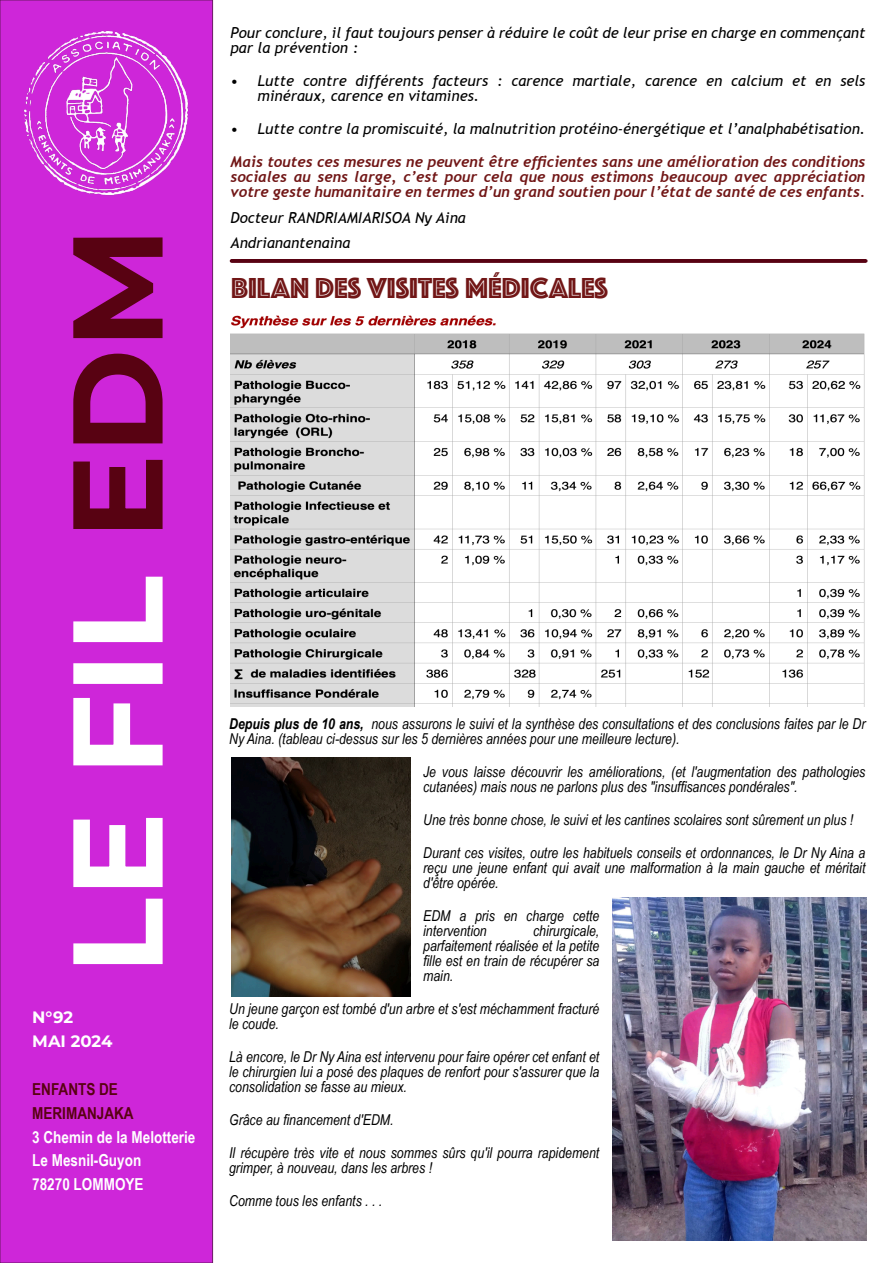
<style>
.page{position:relative;width:893px;height:1263px;background:#fff}
.page>*{position:absolute;margin:0;border:0;box-sizing:border-box;transform-origin:0 0}
.t1{font:700 127.5px "Montserrat";color:#fff}
.t2{font:30px "Phosphate Inline";color:#711616}
.t3{font:700 16.5px "Arial Narrow";color:#fff}
.t4{font:700 16.5px "Arial Narrow";color:#580212}
.t5{font:700 16.5px "Montserrat";color:#fff}
.t6{font:italic 15px "Arial Narrow";color:#000}
.t7{font:italic 15px "Trebuchet MS";color:#000}
.t8{font:italic 700 15px "Trebuchet";color:#711616}
.t9{font:italic 700 15px "Arial Narrow";color:#000}
.s1{color:#580212}
</style>
<div class="page">
<div style="left:0;top:0;width:213px;height:1263px;background:#ce26d9;border:1px solid #6d1966"></div>
<img style="left:231px;top:758px;width:179px;height:238px">
<img style="left:23px;top:30px;width:166px;height:166px">
<svg style="left:230px;top:259px;width:638px;height:4px;background:#5c0717"></svg>
<img style="left:231px;top:315px;width:634px;height:391px">
<img style="left:612px;top:897px;width:254px;height:343px">
<p class="t1" style="left:39px;top:975px;width:749px;rotate:-90deg">LE FIL <span class="s1">EDM</span></p>
<p class="t5" style="left:32px;top:1007px;width:42px">N°92</p>
<p class="t5" style="left:32px;top:1031px;width:82px">MAI 2024</p>
<p class="t4" style="left:32px;top:1083px;width:87px">ENFANTS DE</p>
<p class="t4" style="left:32px;top:1107px;width:103px">MERIMANJAKA</p>
<p class="t3" style="left:32px;top:1131px;width:165px">3 Chemin de la Melotterie</p>
<p class="t3" style="left:32px;top:1154px;width:111px">Le Mesnil-Guyon</p>
<p class="t3" style="left:32px;top:1178px;width:113px">78270 LOMMOYE</p>
<p class="t7" style="left:231px;top:27px;width:636px">Pour conclure, il faut toujours penser à réduire le coût de leur prise en charge en commençant</p>
<p class="t7" style="left:231px;top:42px;width:129px">par la prévention :</p>
<p class="t7" style="left:231px;top:75px;width:636px">• Lutte contre différents facteurs : carence martiale, carence en calcium et en sels</p>
<p class="t7" style="left:258px;top:90px;width:223px">minéraux, carence en vitamines.</p>
<p class="t7" style="left:231px;top:123px;width:636px">• Lutte contre la promiscuité, la malnutrition protéino-énergétique et l’analphabétisation.</p>
<p class="t8" style="left:231px;top:156px;width:636px">Mais toutes ces mesures ne peuvent être efficientes sans une amélioration des conditions</p>
<p class="t8" style="left:231px;top:171px;width:636px">sociales au sens large, c’est pour cela que nous estimons beaucoup avec appréciation</p>
<p class="t8" style="left:231px;top:186px;width:636px">votre geste humanitaire en termes d’un grand soutien pour l’état de santé de ces enfants.</p>
<p class="t7" style="left:231px;top:212px;width:237px">Docteur RANDRIAMIARISOA Ny Aina</p>
<p class="t7" style="left:231px;top:237px;width:121px">Andrianantenaina</p>
<p class="t2" style="left:231px;top:270px;width:378px">BILAN DES VISITES MéDICALES</p>
<p class="t9" style="left:229px;top:718px;width:136px">Depuis plus de 10 ans,</p>
<p class="t6" style="left:371px;top:718px;width:495px">nous assurons le suivi et la synthèse des consultations et des conclusions faites par le Dr</p>
<p class="t6" style="left:229px;top:733px;width:452px">Ny Aina. (tableau ci-dessus sur les 5 dernières années pour une meilleure lecture).</p>
<p class="t6" style="left:423px;top:766px;width:444px">Je vous laisse découvrir les améliorations, (et l'augmentation des pathologies</p>
<p class="t6" style="left:423px;top:781px;width:376px">cutanées) mais nous ne parlons plus des "insuffisances pondérales".</p>
<p class="t6" style="left:423px;top:814px;width:432px">Une très bonne chose, le suivi et les cantines scolaires sont sûrement un plus !</p>
<p class="t6" style="left:423px;top:847px;width:444px">Durant ces visites, outre les habituels conseils et ordonnances, le Dr Ny Aina a</p>
<p class="t6" style="left:423px;top:862px;width:444px">reçu une jeune enfant qui avait une malformation à la main gauche et méritait</p>
<p class="t6" style="left:423px;top:877px;width:77px">d'être opérée.</p>
<p class="t6" style="left:423px;top:910px;width:178px">EDM a pris en charge cette</p>
<p class="t6" style="left:423px;top:925px;width:65px">intervention</p>
<p class="t6" style="left:533px;top:925px;width:68px">chirurgicale,</p>
<p class="t6" style="left:423px;top:940px;width:178px">parfaitement réalisée et la petite</p>
<p class="t6" style="left:423px;top:955px;width:178px">fille est en train de récupérer sa</p>
<p class="t6" style="left:423px;top:970px;width:32px">main.</p>
<p class="t6" style="left:229px;top:1003px;width:372px">Un jeune garçon est tombé d'un arbre et s'est méchamment fracturé</p>
<p class="t6" style="left:229px;top:1018px;width:51px">le coude.</p>
<p class="t6" style="left:229px;top:1051px;width:372px">Là encore, le Dr Ny Aina est intervenu pour faire opérer cet enfant et</p>
<p class="t6" style="left:229px;top:1066px;width:372px">le chirurgien lui a posé des plaques de renfort pour s'assurer que la</p>
<p class="t6" style="left:229px;top:1081px;width:179px">consolidation se fasse au mieux.</p>
<p class="t6" style="left:229px;top:1114px;width:166px">Grâce au financement d'EDM.</p>
<p class="t6" style="left:229px;top:1147px;width:372px">Il récupère très vite et nous sommes sûrs qu'il pourra rapidement</p>
<p class="t6" style="left:229px;top:1162px;width:204px">grimper, à nouveau, dans les arbres !</p>
<p class="t6" style="left:229px;top:1195px;width:155px">Comme tous les enfants . . .</p>
</div>
